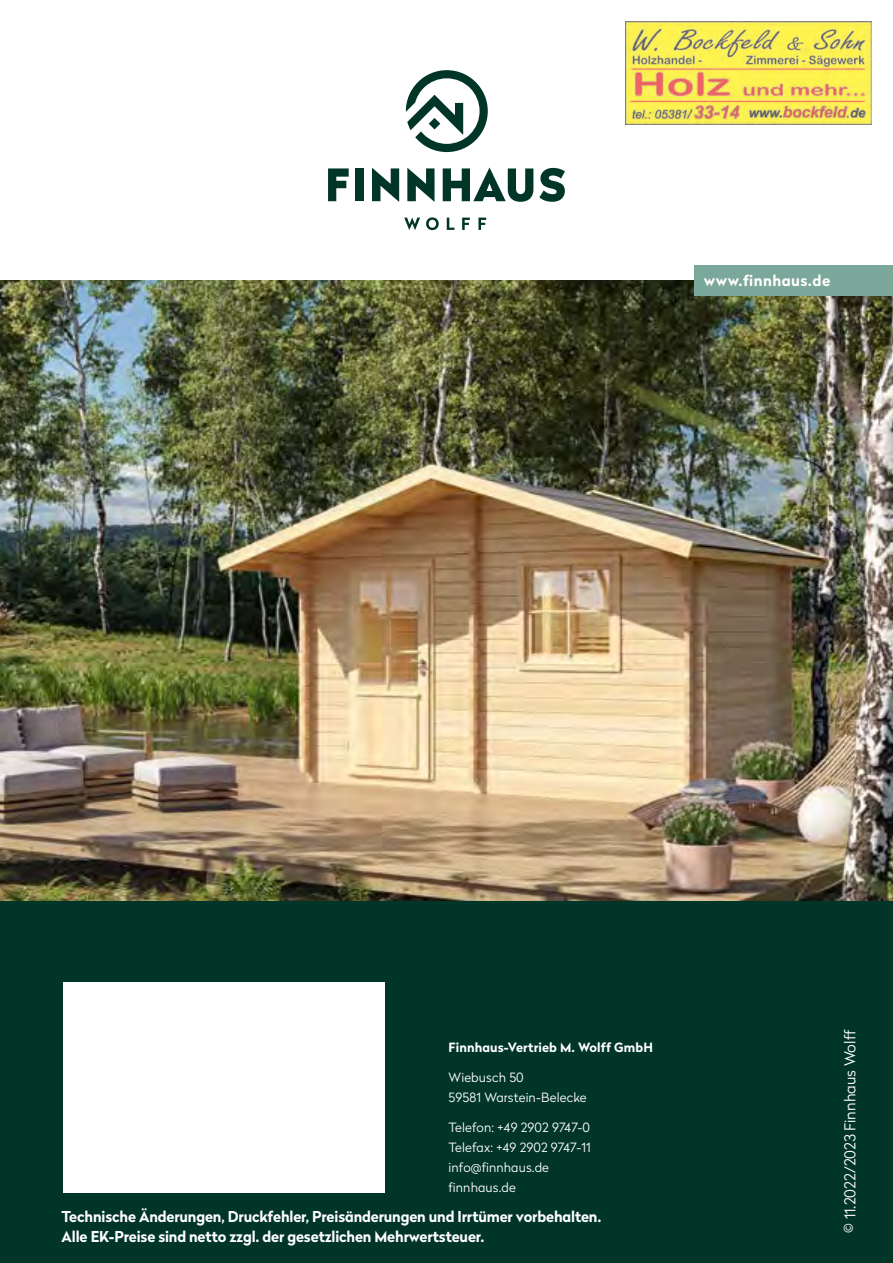
<style>
.page{position:relative;width:893px;height:1263px;background:#fff}
.page>*{position:absolute;margin:0;border:0;box-sizing:border-box;transform-origin:0 0}
.t1{font:700 15px/20.1px "Radikal";letter-spacing:-.01em;color:#fff}
.t2{font:300 15px "Radikal";color:#fff}
.t3{font:700 15px "Radikal";letter-spacing:.03em;color:#fff}
.t4{font:300 12.75px/20.1px "Radikal";letter-spacing:.01em;color:#fff}
.t5{font:700 12.75px "Radikal";letter-spacing:.01em;color:#fff}
</style>
<div class="page">
<img style="left:0;top:281px;width:893px;height:621px">
<div style="left:0;top:902px;width:893px;height:361px;background:#003528"></div>
<div style="left:694px;top:265px;width:199px;height:31px;background:#7ca79b"></div>
<svg style="left:406px;top:70px;width:82px;height:82px"></svg>
<svg style="left:404px;top:218px;width:16px;height:12px"></svg>
<svg style="left:426px;top:217px;width:13px;height:13px"></svg>
<svg style="left:447px;top:218px;width:8px;height:12px"></svg>
<svg style="left:462px;top:218px;width:8px;height:12px"></svg>
<svg style="left:478px;top:218px;width:8px;height:12px"></svg>
<svg style="left:372px;top:168px;width:27px;height:34px"></svg>
<svg style="left:407px;top:168px;width:27px;height:34px"></svg>
<svg style="left:328px;top:168px;width:21px;height:33px"></svg>
<div style="left:356px;top:168px;width:8px;height:33px;background:#003528"></div>
<svg style="left:443px;top:168px;width:90px;height:34px"></svg>
<svg style="left:539px;top:168px;width:26px;height:34px"></svg>
<div style="left:64px;top:982px;width:321px;height:211px;background:#fff"></div>
<img style="left:625px;top:21px;width:247px;height:104px">
<p class="t3" style="left:704px;top:270px;width:128px">www.finnhaus.de</p>
<p class="t5" style="left:449px;top:1038px;width:206px">Finnhaus-Vertrieb M. Wolff GmbH</p>
<p class="t4" style="left:449px;top:1067px;width:140px">Wiebusch 50<br>59581 Warstein-Belecke</p>
<p class="t4" style="left:449px;top:1117px;width:144px">Telefon: +49 2902 9747-0<br>Telefax: +49 2902 9747-11 info@finnhaus.de finnhaus.de</p>
<p class="t1" style="left:62px;top:1206px;width:541px">Technische Änderungen, Druckfehler, Preisänderungen und Irrtümer vorbehalten.<br>Alle EK-Preise sind netto zzgl. der gesetzlichen Mehrwertsteuer.</p>
<p class="t2" style="left:840px;top:1233px;width:205px;rotate:-90deg">© 11.2022/2023 Finnhaus Wolff</p>
</div>
